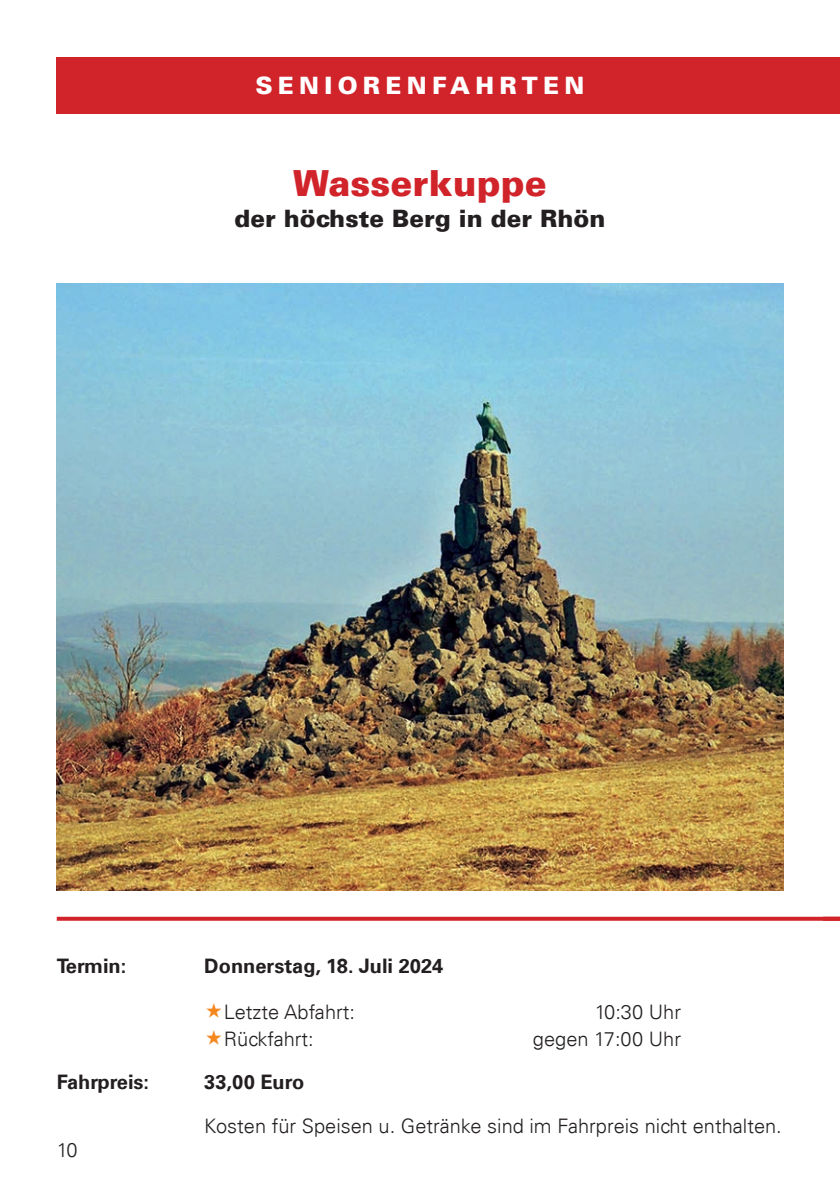
<style>
.page{position:relative;width:840px;height:1191px;background:#fff}
.page>*{position:absolute;margin:0;border:0;box-sizing:border-box;transform-origin:0 0}
.t1{font:900 36px "Univers LT";color:#d1232a}
.t2{font:900 24px "Univers LT";color:#231f20}
.t3{font:900 24px "Univers LT";letter-spacing:.22em;color:#fff}
.t4{font:300 20px "Univers LT";color:#231f20}
.t5{font:700 20px "Univers LT";color:#231f20}
</style>
<div class="page">
<svg style="left:57px;top:916px;width:765px;height:4px;background:#d94d52"></svg>
<div style="left:57px;top:57px;width:782px;height:56px;background:#d1232a"></div>
<svg style="left:822px;top:916px;width:17px;height:4px"></svg>
<img style="left:57px;top:283px;width:725px;height:607px">
<p class="t3" style="left:255px;top:70px;width:330px">SENIORENFAHRTEN</p>
<h1 class="t1" style="left:293px;top:161px;width:255px">Wasserkuppe</h1>
<p class="t2" style="left:234px;top:203px;width:372px">der höchste Berg in der Rhön</p>
<p class="t5" style="left:57px;top:954px;width:71px">Termin:</p>
<p class="t5" style="left:204px;top:954px;width:240px">Donnerstag, 18. Juli 2024</p>
<p class="t4" style="left:224px;top:1000px;width:132px">Letzte Abfahrt:</p>
<p class="t4" style="left:594px;top:1000px;width:88px">10:30 Uhr</p>
<p class="t4" style="left:224px;top:1026px;width:91px">Rückfahrt:</p>
<p class="t4" style="left:532px;top:1026px;width:149px">gegen 17:00 Uhr</p>
<p class="t5" style="left:57px;top:1070px;width:94px">Fahrpreis:</p>
<p class="t5" style="left:204px;top:1070px;width:101px">33,00 Euro</p>
<p class="t4" style="left:204px;top:1114px;width:578px">Kosten für Speisen u. Getränke sind im Fahrpreis nicht enthalten.</p>
<p class="t4" style="left:57px;top:1137px;width:22px">10</p>
</div>
